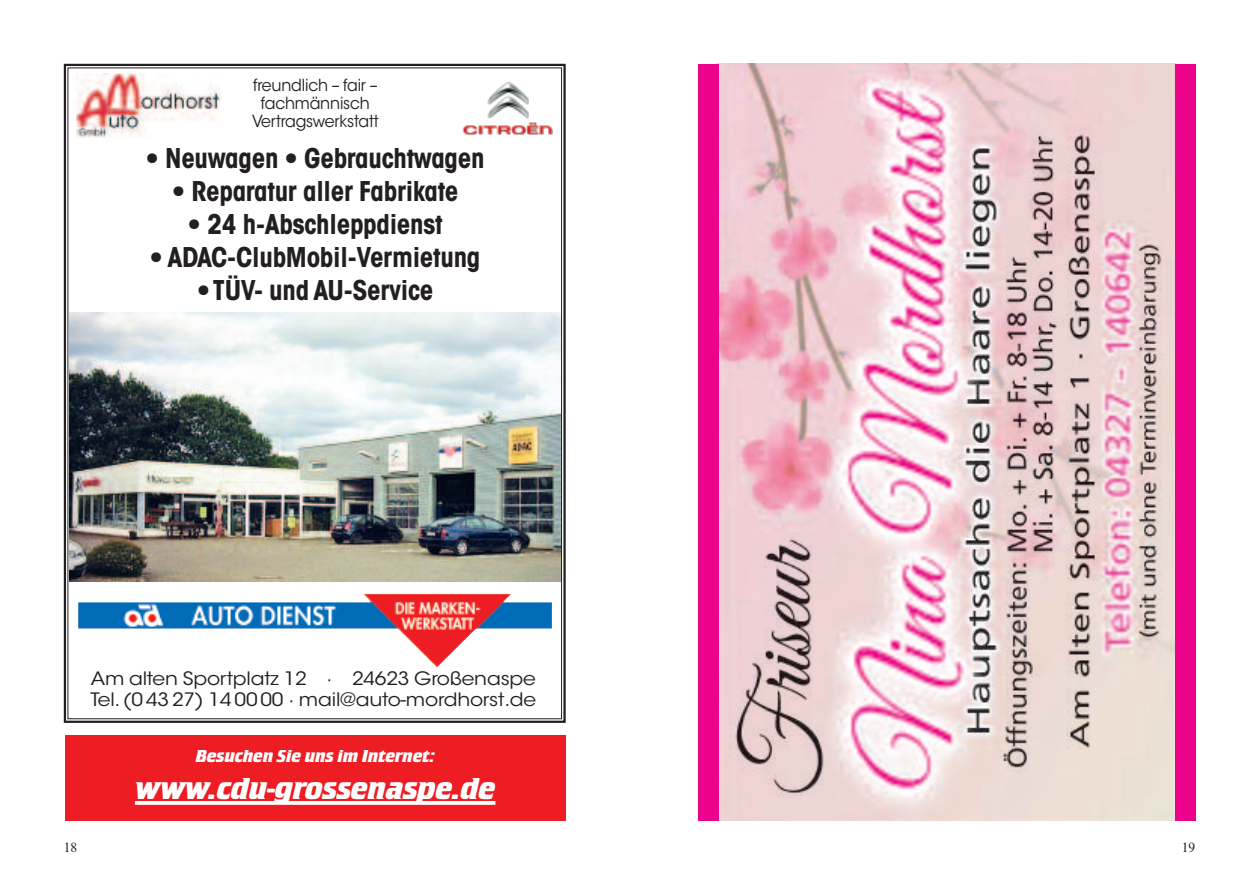
<style>
.page{position:relative;width:1259px;height:893px;background:#fff}
.page>*{position:absolute;margin:0;border:0;box-sizing:border-box;transform-origin:0 0}
.t1{font:700 31.5px "Crillee TOT";letter-spacing:-.01em;color:#fff}
.t2{font:700 condensed 27px "ITC Avant Garde Std";letter-spacing:-.01em;color:#231f20}
.t3{font:18.45px/20.4px "ITC Avant Garde Std";letter-spacing:-.01em;color:#231f20;scale:1.1 1}
.t4{font:700 18px "Crillee TOT";letter-spacing:-.01em;color:#fff}
.t5{font:16.5px/18.3px "ITC Avant Garde Std";letter-spacing:-.01em;color:#231f20;text-align:center;scale:.95 1}
.t6{font:13.5px "Times New Roman MT Std";color:#231f20}
</style>
<div class="page">
<div style="left:65px;top:736px;width:501px;height:85px;background:#ee1d23"></div>
<svg style="left:135px;top:801px;width:360px;height:4px"></svg>
<img style="left:70px;top:313px;width:490px;height:268px">
<img style="left:78px;top:594px;width:474px;height:73px">
<img style="left:76px;top:73px;width:145px;height:64px">
<img style="left:462px;top:82px;width:90px;height:53px">
<div style="left:64px;top:64px;width:502px;height:659px;border:2px solid #231f20"></div>
<img style="left:718px;top:64px;width:457px;height:757px">
<div style="left:698px;top:64px;width:20px;height:757px;background:#ed028c"></div>
<div style="left:1175px;top:64px;width:20px;height:757px;background:#ed028c"></div>
<p class="t5" style="left:252px;top:77px;width:135px">freundlich – fair – fachmännisch<br>Vertragswerkstatt</p>
<p class="t2" style="left:145px;top:148px;width:340px">• Neuwagen • Gebrauchtwagen</p>
<p class="t2" style="left:172px;top:181px;width:288px">• Reparatur aller Fabrikate</p>
<p class="t2" style="left:187px;top:214px;width:257px">• 24 h-Abschleppdienst</p>
<p class="t2" style="left:150px;top:247px;width:332px">• ADAC-ClubMobil-Vermietung</p>
<p class="t2" style="left:197px;top:280px;width:238px">•TÜV- und AU-Service</p>
<p class="t3" style="left:90px;top:670px;width:407px">Am alten Sportplatz 12 · 24623 Großenaspe<br>Tel. (04327) 140000 · mail@auto-mordhorst.de</p>
<p class="t4" style="left:195px;top:746px;width:241px">Besuchen Sie uns im Internet:</p>
<p class="t1" style="left:135px;top:770px;width:362px">www.cdu-grossenaspe.de</p>
<p class="t6" style="left:64px;top:842px;width:15px">18</p>
<p class="t6" style="left:1181px;top:842px;width:15px">19</p>
</div>
